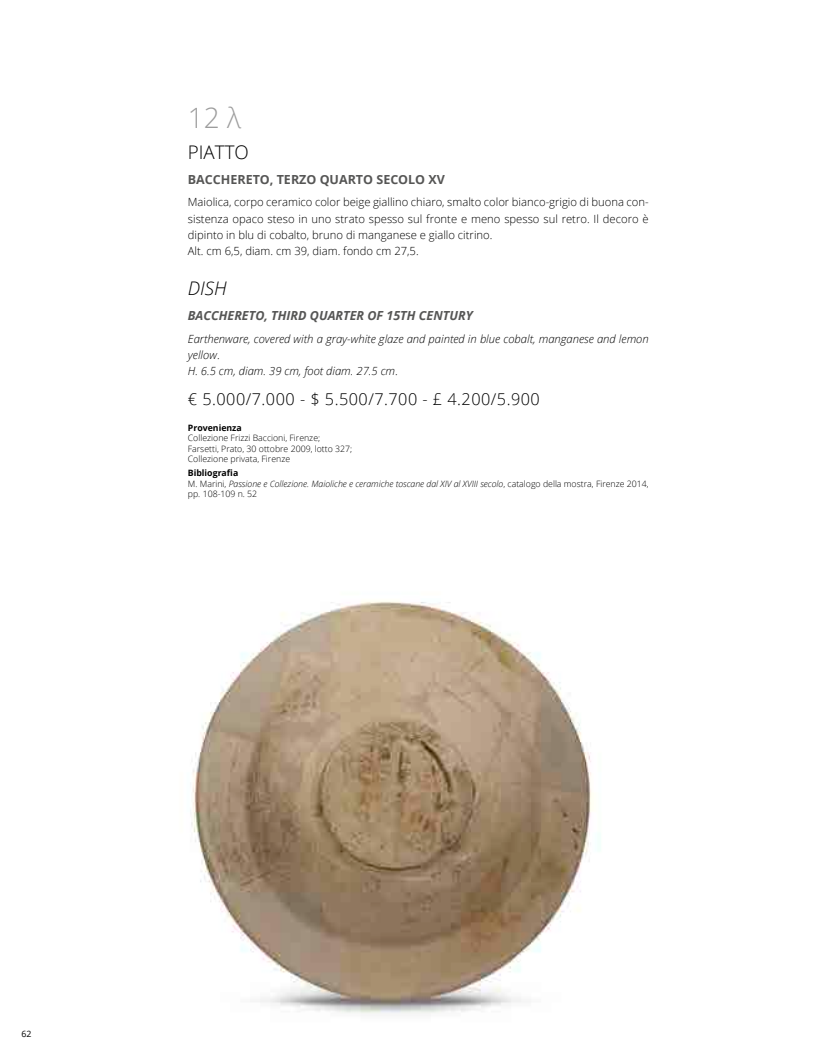
<style>
.page{position:relative;width:826px;height:1063px;background:#fff}
.page>*{position:absolute;margin:0;border:0;box-sizing:border-box;transform-origin:0 0}
.t1{font:300 28px "Open Sans";color:#9c9c9c}
.t2{font:300 18.75px "Open Sans";color:#000}
.t3{font:italic 300 18.75px "Open Sans";color:#000}
.t4{font:300 16.25px "Open Sans";letter-spacing:.03em;color:#000}
.t5{font:italic 700 12.5px "Open Sans";color:#565655}
.t6{font:700 12.5px "Open Sans";color:#565655}
.t7{font:300 11.25px/16.2px "Open Sans";color:#000}
.t8{font:italic 300 11.25px/16.2px "Open Sans";color:#000}
.t9{font:italic 300 8.75px/10.5px "Open Sans";color:#000}
.t10{font:300 8.75px/10.5px "Open Sans";color:#000}
.t11{font:700 8.75px "Open Sans";color:#000}
.t12{font:8.75px "Open Sans";color:#000}
.s1{font-style:normal}
.s2{font-weight:700;font-style:normal}
</style>
<div class="page">
<img style="left:191px;top:601px;width:410px;height:413px">
<h1 class="t1" style="left:188px;top:98px;width:55px">12 λ</h1>
<h2 class="t2" style="left:188px;top:139px;width:62px">PIATTO</h2>
<p class="t6" style="left:188px;top:171px;width:258px">BACCHERETO, TERZO QUARTO SECOLO XV</p>
<p class="t7" style="left:188px;top:194px;width:462px">Maiolica, corpo ceramico color beige giallino chiaro, smalto color bianco-grigio di buona con&shy;sistenza opaco steso in uno strato spesso sul fronte e meno spesso sul retro. Il decoro è dipinto in blu di cobalto, bruno di manganese e giallo citrino.<br>Alt. cm 6,5, diam. cm 39, diam. fondo cm 27,5.</p>
<h2 class="t3" style="left:188px;top:276px;width:40px">DISH</h2>
<p class="t5" style="left:188px;top:307px;width:286px">BACCHERETO, THIRD QUARTER OF 15TH CENTURY</p>
<p class="t8" style="left:188px;top:330px;width:462px">Earthenware, covered with a gray-white glaze and painted in blue cobalt, manganese and lemon yellow<span class="s1">.<br></span>H. 6.5 cm, diam. 39 cm, foot diam. 27.5 cm<span class="s1">.</span></p>
<h3 class="t4" style="left:188px;top:388px;width:353px">€ 5.000/7.000 - $ 5.500/7.700 - £ 4.200/5.900</h3>
<p class="t11" style="left:188px;top:421px;width:55px">Provenienza</p>
<p class="t10" style="left:188px;top:433px;width:166px">Collezione Frizzi Baccioni, Firenze;<br>Farsetti, Prato, 30 ottobre 2009, lotto 327;<br>Collezione privata, Firenze</p>
<p class="t9" style="left:188px;top:468px;width:462px"><span class="s2">Bibliografia<br></span><span class="s1">M. Marini,</span> Passione e Collezione. Maioliche e ceramiche toscane dal XIV al XVIII secolo<span class="s1">, catalogo della mostra, Firenze 2014, pp. 108-109 n. 52</span></p>
<p class="t12" style="left:22px;top:1028px;width:12px">62</p>
</div>
